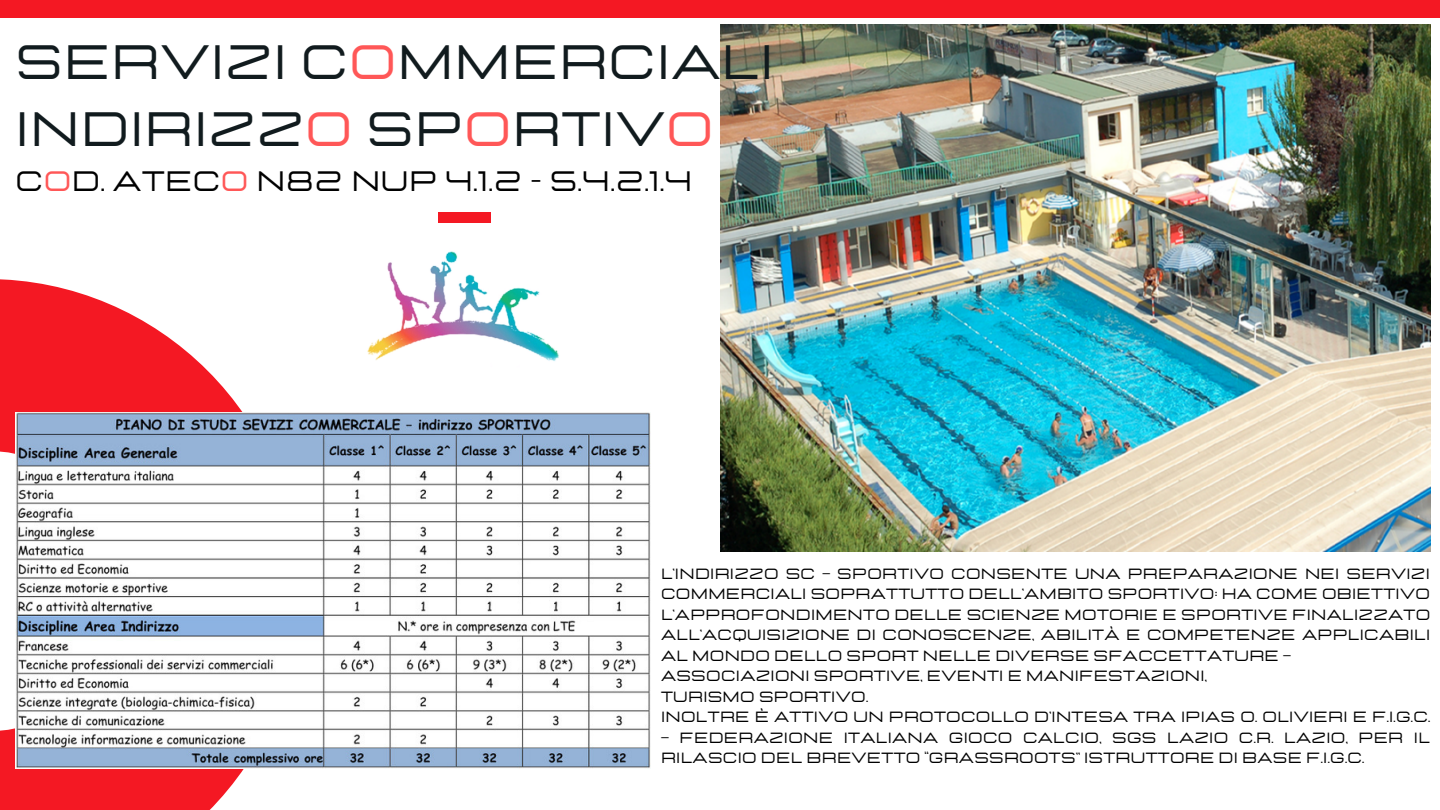
<style>
.page{position:relative;width:1440px;height:810px;background:#fff}
.page>*{position:absolute;margin:0;border:0;box-sizing:border-box;transform-origin:0 0}
.t1{font:48px "Lastica";letter-spacing:.02em;color:#111b1e}
.t2{font:28px "Lastica";letter-spacing:.02em;color:#000}
.t3{font:14.8px/20.5px "Lastica";letter-spacing:.02em;color:#000;text-align:justify}
.s1{color:#ff5757}
</style>
<div class="page">
<svg style="left:0;top:279px;width:299px;height:531px;fill:#f41823"></svg>
<div style="left:0;top:0;width:1440px;height:18px;background:#f41823"></div>
<div style="left:438px;top:212px;width:53px;height:10px;background:#f41823"></div>
<img style="left:720px;top:25px;width:711px;height:526px">
<img style="left:16px;top:413px;width:634px;height:355px">
<img style="left:367px;top:251px;width:192px;height:110px">
<p class="t1" style="left:16px;top:39px;width:760px">SERVIZI C<span class="s1">O</span>MMERCIALI</p>
<p class="t1" style="left:16px;top:106px;width:699px">INDIRIZZ<span class="s1">O</span> SP<span class="s1">O</span>RTIV<span class="s1">O</span></p>
<p class="t2" style="left:16px;top:168px;width:678px">C<span class="s1">O</span>D. ATEC<span class="s1">O</span> N82 NUP 4.1.2 - 5.4.2.1.4</p>
<p class="t3" style="left:661px;top:564px;width:771px">L’INDIRIZZO SC – SPORTIVO CONSENTE UNA PREPARAZIONE NEI SERVIZI COMMERCIALI SOPRATTUTTO DELL’AMBITO SPORTIVO: HA COME OBIETTIVO L’APPROFONDIMENTO DELLE SCIENZE MOTORIE E SPORTIVE FINALIZZATO ALL’ACQUISIZIONE DI CONOSCENZE, ABILITÀ E COMPETENZE APPLICABILI AL MONDO DELLO SPORT NELLE DIVERSE SFACCETTATURE –</p>
<p class="t3" style="left:661px;top:666px;width:547px">ASSOCIAZIONI SPORTIVE, EVENTI E MANIFESTAZIONI,</p>
<p class="t3" style="left:661px;top:687px;width:209px">TURISMO SPORTIVO.</p>
<p class="t3" style="left:661px;top:707px;width:771px">INOLTRE È ATTIVO UN PROTOCOLLO D’INTESA TRA IPIAS O. OLIVIERI E F.I.G.C.</p>
<p class="t3" style="left:661px;top:728px;width:770px">– FEDERAZIONE ITALIANA GIOCO CALCIO, SGS LAZIO C.R. LAZIO, PER IL<br>RILASCIO DEL BREVETTO “GRASSROOTS” ISTRUTTORE DI BASE F.I.G.C.</p>
</div>
